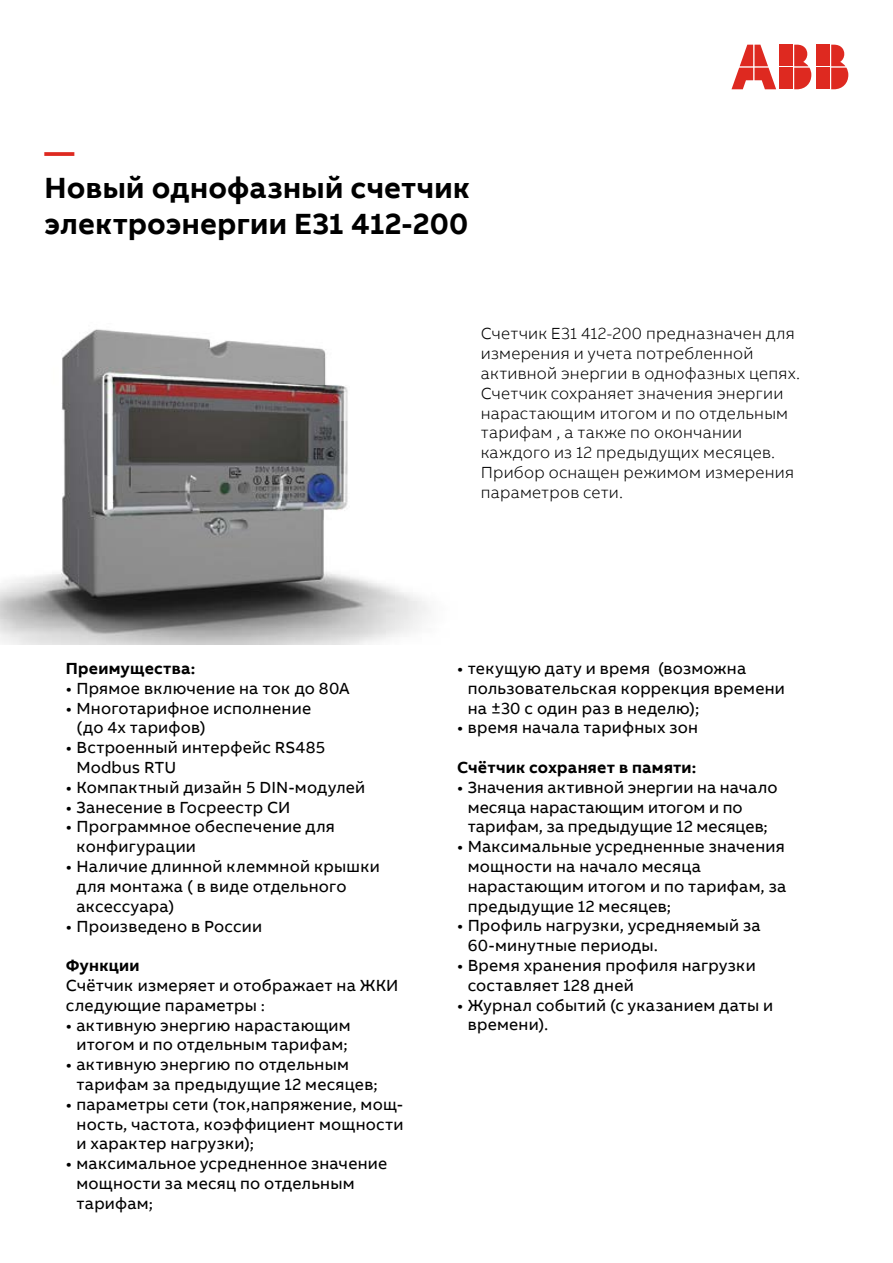
<style>
.page{position:relative;width:893px;height:1263px;background:#fff}
.page>*{position:absolute;margin:0;border:0;box-sizing:border-box;transform-origin:0 0}
.Headline_M_20pt_24pt{font:700 30px/36px "AB Bvoice";letter-spacing:.01em;color:#000}
.Headline_M_20pt_24pt-2{font:700 30px "AB Bvoice";color:#de2920}
.Copytext_8_5pt_12pt{font:16.5px/19.8px "AB Bvoice";letter-spacing:.015em;color:#000}
.Lead_13pt_18pt{font:300 16.5px/19.8px "AB Bvoice";letter-spacing:.015em;color:#000}
.Paragraph_Title_8_5p{font:700 16.5px "AB Bvoice";letter-spacing:.015em;color:#000}
</style>
<div class="page">
<img style="left:0;top:329px;width:429px;height:316px">
<div style="left:817px;top:45px;width:13px;height:21px;background:#de2920"></div>
<div style="left:817px;top:68px;width:13px;height:21px;background:#de2920"></div>
<svg style="left:831px;top:45px;width:17px;height:44px"></svg>
<svg style="left:731px;top:45px;width:45px;height:44px"></svg>
<div style="left:780px;top:45px;width:13px;height:21px;background:#de2920"></div>
<div style="left:780px;top:68px;width:13px;height:21px;background:#de2920"></div>
<svg style="left:794px;top:45px;width:17px;height:44px"></svg>
<p class="Headline_M_20pt_24pt-2" style="left:45px;top:132px;width:31px">—</p>
<p class="Headline_M_20pt_24pt" style="left:45px;top:170px;width:426px">Новый однофазный счетчик электроэнергии E31 412-200</p>
<p class="Lead_13pt_18pt" style="left:481px;top:324px;width:321px">Счетчик E31 412-200 предназначен для измерения и учета потребленной активной энергии в однофазных цепях.<br>Счетчик сохраняет значения энергии нарастающим итогом и по отдельным тарифам , а также по окончании каждого из 12 предыдущих месяцев.<br>Прибор оснащен режимом измерения параметров сети.</p>
<p class="Paragraph_Title_8_5p" style="left:66px;top:658px;width:131px">Преимущества:</p>
<p class="Copytext_8_5pt_12pt" style="left:66px;top:678px;width:285px">• Прямое включение на ток до 80А</p>
<p class="Copytext_8_5pt_12pt" style="left:77px;top:698px;width:236px;text-indent:-11px">• Многотарифное исполнение (до 4х тарифов)</p>
<p class="Copytext_8_5pt_12pt" style="left:77px;top:738px;width:250px;text-indent:-11px">• Встроенный интерфейс RS485<br>Modbus RTU</p>
<p class="Copytext_8_5pt_12pt" style="left:66px;top:777px;width:301px">• Компактный дизайн 5 DIN-модулей</p>
<p class="Copytext_8_5pt_12pt" style="left:66px;top:797px;width:226px">• Занесение в Госреестр СИ</p>
<p class="Copytext_8_5pt_12pt" style="left:77px;top:817px;width:260px;text-indent:-11px">• Программное обеспечение для конфигурации</p>
<p class="Copytext_8_5pt_12pt" style="left:77px;top:857px;width:305px;text-indent:-11px">• Наличие длинной клеммной крышки для монтажа ( в виде отдельного аксессуара)</p>
<p class="Copytext_8_5pt_12pt" style="left:66px;top:916px;width:198px">• Произведено в России</p>
<p class="Paragraph_Title_8_5p" style="left:66px;top:955px;width:75px">Функции</p>
<p class="Copytext_8_5pt_12pt" style="left:66px;top:975px;width:334px">Счётчик измеряет и отображает на ЖКИ следующие параметры :</p>
<p class="Copytext_8_5pt_12pt" style="left:66px;top:1015px;width:286px;text-align:center">• активную энергию нарастающим итогом и по отдельным тарифам;</p>
<p class="Copytext_8_5pt_12pt" style="left:77px;top:1055px;width:303px;text-indent:-11px">• активную энергию по отдельным тарифам за предыдущие 12 месяцев;</p>
<p class="Copytext_8_5pt_12pt" style="left:77px;top:1094px;width:328px;text-align:justify;text-indent:-11px">• параметры сети (ток,напряжение, мощ&shy;ность, частота, коэффициент мощности и характер нагрузки);</p>
<p class="Copytext_8_5pt_12pt" style="left:77px;top:1154px;width:312px;text-indent:-11px">• максимальное усредненное значение мощности за месяц по отдельным тарифам;</p>
<p class="Copytext_8_5pt_12pt" style="left:468px;top:659px;width:319px;text-indent:-11px">• текущую дату и время (возможна пользовательская коррекция времени на ±30 с один раз в неделю);</p>
<p class="Copytext_8_5pt_12pt" style="left:457px;top:718px;width:243px">• время начала тарифных зон</p>
<p class="Paragraph_Title_8_5p" style="left:457px;top:757px;width:241px">Счётчик сохраняет в памяти:</p>
<p class="Copytext_8_5pt_12pt" style="left:468px;top:777px;width:311px;text-indent:-11px">• Значения активной энергии на начало месяца нарастающим итогом и по тарифам, за предыдущие 12 месяцев;</p>
<p class="Copytext_8_5pt_12pt" style="left:468px;top:837px;width:320px;text-indent:-11px">• Максимальные усредненные значения мощности на начало месяца нарастающим итогом и по тарифам, за предыдущие 12 месяцев;</p>
<p class="Copytext_8_5pt_12pt" style="left:468px;top:916px;width:295px;text-indent:-11px">• Профиль нагрузки, усредняемый за<br>60-минутные периоды.</p>
<p class="Copytext_8_5pt_12pt" style="left:468px;top:956px;width:290px;text-indent:-11px">• Время хранения профиля нагрузки составляет 128 дней</p>
<p class="Copytext_8_5pt_12pt" style="left:468px;top:995px;width:307px;text-indent:-11px">• Журнал событий (с указанием даты и времени).</p>
</div>
